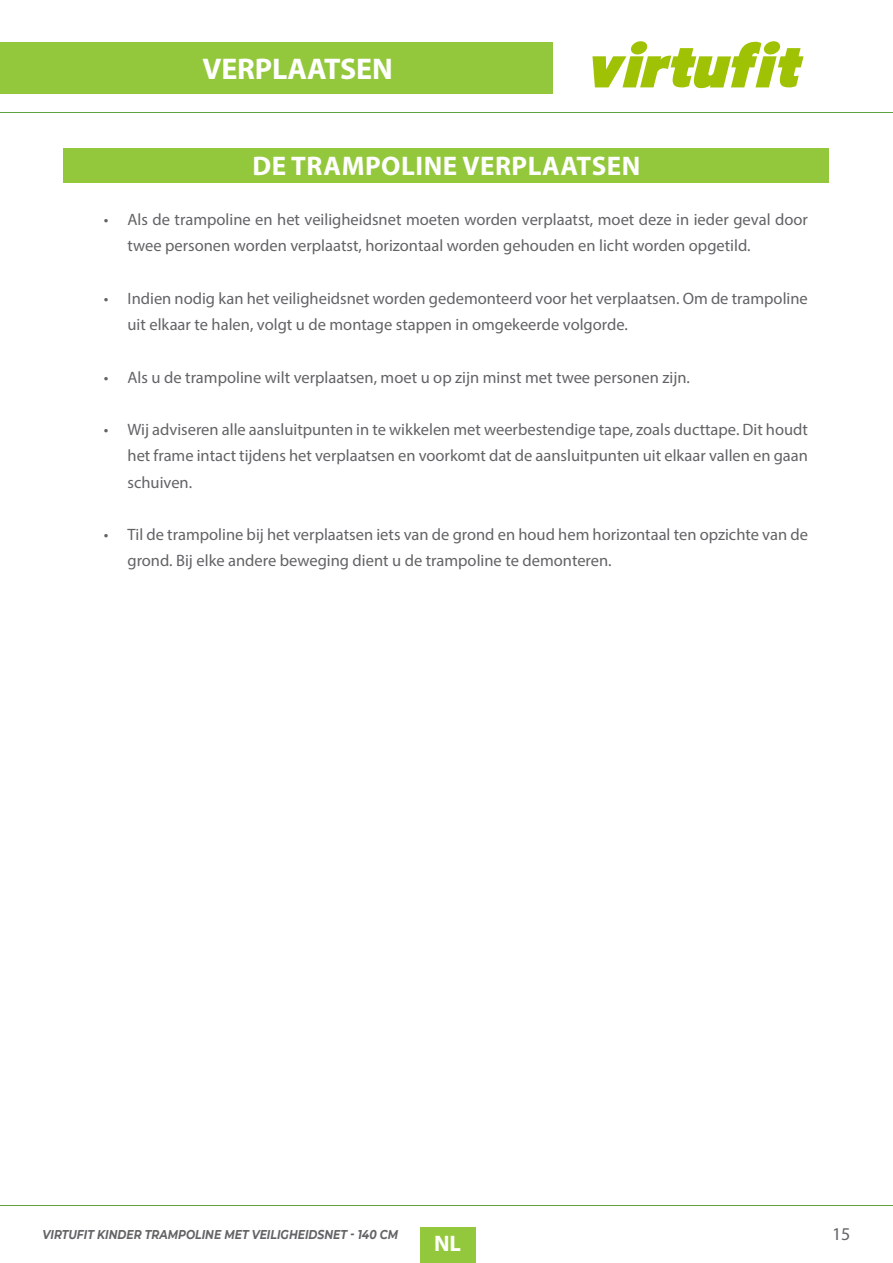
<style>
.page{position:relative;width:893px;height:1263px;background:#fff}
.page>*{position:absolute;margin:0;border:0;box-sizing:border-box;transform-origin:0 0}
.t1{font:700 30px "Myriad Pro";letter-spacing:-.005em;color:#fff}
.t2{font:700 27px "Myriad Pro";letter-spacing:.02em;color:#fff}
.t3{font:700 22.5px "Myriad Pro";color:#fff}
.t4{font:18px "Myriad Pro";color:#636366}
.t5{font:16.5px/26.2px "Myriad Pro";color:#636366}
.t6{font:italic 700 12.75px "Montserrat";color:#636366;scale:.85 1}
</style>
<div class="page">
<div style="left:0;top:43px;width:553px;height:51px;background:#94c83c"></div>
<hr style="left:0;top:1205px;width:893px;height:1px;background:#5ea342">
<hr style="left:0;top:112px;width:893px;height:1px;background:#5ea342">
<div style="left:420px;top:1227px;width:55px;height:36px;background:#94c83c"></div>
<svg style="left:592px;top:41px;width:212px;height:47px"></svg>
<div style="left:64px;top:149px;width:765px;height:34px;background:#94c83c"></div>
<p class="t1" style="left:202px;top:49px;width:192px">VERPLAATSEN</p>
<p class="t2" style="left:253px;top:148px;width:389px">DE TRAMPOLINE VERPLAATSEN</p>
<p class="t5" style="left:128px;top:206px;width:682px;text-indent:-24px">• Als de trampoline en het veiligheidsnet moeten worden verplaatst, moet deze in ieder geval door twee personen worden verplaatst, horizontaal worden gehouden en licht worden opgetild.</p>
<p class="t5" style="left:128px;top:285px;width:682px;text-indent:-24px">• Indien nodig kan het veiligheidsnet worden gedemonteerd voor het verplaatsen. Om de trampoline uit elkaar te halen, volgt u de montage stappen in omgekeerde volgorde.</p>
<p class="t5" style="left:104px;top:364px;width:587px">• Als u de trampoline wilt verplaatsen, moet u op zijn minst met twee personen zijn.</p>
<p class="t5" style="left:128px;top:416px;width:682px;text-align:justify;text-indent:-24px">• Wij adviseren alle aansluitpunten in te wikkelen met weerbestendige tape, zoals ducttape. Dit houdt het frame intact tijdens het verplaatsen en voorkomt dat de aansluitpunten uit elkaar vallen en gaan schuiven.</p>
<p class="t5" style="left:128px;top:521px;width:682px;text-indent:-24px">• Til de trampoline bij het verplaatsen iets van de grond en houd hem horizontaal ten opzichte van de grond. Bij elke andere beweging dient u de trampoline te demonteren.</p>
<p class="t6" style="left:43px;top:1225px;width:420px">VIRTUFIT KINDER TRAMPOLINE MET VEILIGHEIDSNET - 140 CM</p>
<p class="t4" style="left:832px;top:1223px;width:20px">15</p>
<h3 class="t3" style="left:434px;top:1229px;width:29px">NL</h3>
</div>
